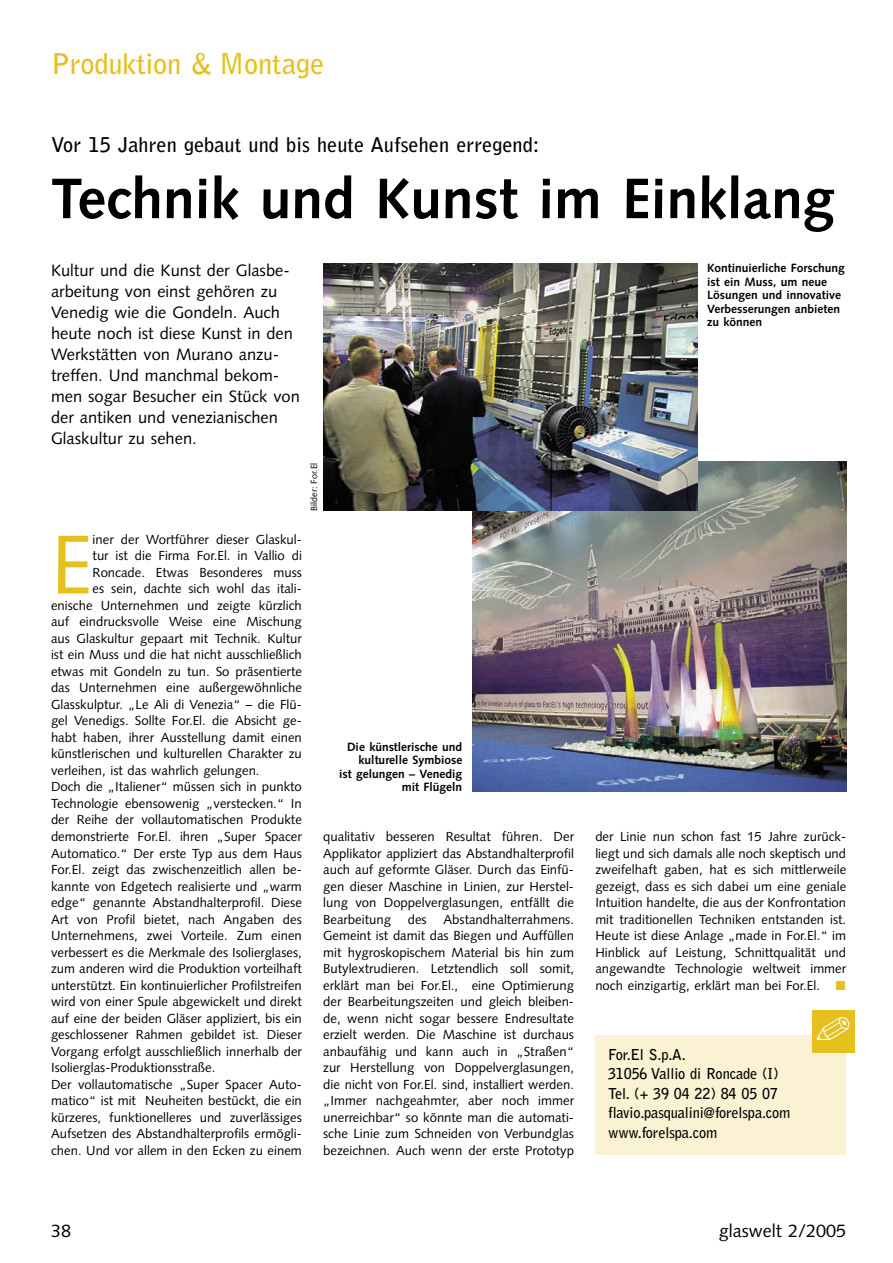
<style>
.page{position:relative;width:893px;height:1263px;background:#fff}
.page>*{position:absolute;margin:0;border:0;box-sizing:border-box;transform-origin:0 0}
.GW_Grundtext_mit_Initial{font:83.25px "Syntax";color:#e6c01f}
.GW_DZ_schwarz{font:700 57px "Syntax";color:#000}
.GW_Rubriken{font:700 28.5px "Bell Gothic";letter-spacing:-.01em;color:#e6c01f}
.GW_DZ_schwarz-2{font:700 20.25px "Bell Gothic";color:#000}
.t1{font:18px "Syntax";color:#000}
.GW_Vorspann_11_14{font:16.5px/21px "Syntax";color:#000}
.GW_Info-Text{font:700 15px "Bell Gothic";letter-spacing:-.01em;color:#000;scale:.96 1}
.GW_Grundtext_8_75_11{font:13.2px/16.5px "Syntax";color:#000;text-align:justify}
.GW_Grundtext_mit_Initial-2{font:13.2px "Syntax";color:#000}
.GW_BU_8_9{font:700 12px/13.5px "Syntax";color:#000}
.GW_Bildvermerk{font:9px "Syntax";color:#000}
</style>
<div class="page">
<img style="left:472px;top:461px;width:374px;height:330px">
<img style="left:323px;top:263px;width:374px;height:248px">
<div style="left:595px;top:1035px;width:251px;height:119px;background:#fbf2d4"></div>
<div style="left:812px;top:1010px;width:43px;height:43px;background:#e6c01f"></div>
<p class="GW_Rubriken" style="left:51px;top:46px;width:275px">Produktion &amp; Montage</p>
<p class="GW_DZ_schwarz-2" style="left:51px;top:133px;width:490px">Vor 15 Jahren gebaut und bis heute Aufsehen erregend:</p>
<p class="GW_DZ_schwarz" style="left:51px;top:166px;width:785px">Technik und Kunst im Einklang</p>
<p class="GW_BU_8_9" style="left:707px;top:262px;width:139px">Kontinuierliche Forschung ist ein Muss, um neue<br>Lösungen und innovative<br>Verbesserungen anbieten zu können</p>
<p class="GW_Vorspann_11_14" style="left:51px;top:260px;width:250px">Kultur und die Kunst der Glasbe&shy;arbeitung von einst gehören zu<br>Venedig wie die Gondeln. Auch heute noch ist diese Kunst in den<br>Werkstätten von Murano anzu&shy;treffen. Und manchmal bekom&shy;men sogar Besucher ein Stück von der antiken und venezianischen<br>Glaskultur zu sehen.</p>
<p class="GW_Bildvermerk" style="left:309px;top:511px;width:50px;rotate:-90deg">Bilder: For.El</p>
<p class="GW_Grundtext_mit_Initial" style="left:51px;top:515px;width:43px">E</p>
<p class="GW_Grundtext_mit_Initial-2" style="left:93px;top:531px;width:211px">iner der Wortführer dieser Glaskul-</p>
<p class="GW_Grundtext_mit_Initial-2" style="left:93px;top:548px;width:211px">tur ist die Firma For.El. in Vallio di</p>
<p class="GW_Grundtext_mit_Initial-2" style="left:93px;top:564px;width:211px">Roncade. Etwas Besonderes muss</p>
<p class="GW_Grundtext_mit_Initial-2" style="left:93px;top:581px;width:211px">es sein, dachte sich wohl das itali-</p>
<p class="GW_Grundtext_mit_Initial-2" style="left:51px;top:597px;width:252px">enische Unternehmen und zeigte kürzlich</p>
<p class="GW_Grundtext_mit_Initial-2" style="left:51px;top:614px;width:252px">auf eindrucksvolle Weise eine Mischung</p>
<p class="GW_Grundtext_mit_Initial-2" style="left:51px;top:630px;width:252px">aus Glaskultur gepaart mit Technik. Kultur</p>
<p class="GW_Grundtext_mit_Initial-2" style="left:51px;top:647px;width:252px">ist ein Muss und die hat nicht ausschließlich</p>
<p class="GW_Grundtext_mit_Initial-2" style="left:51px;top:663px;width:252px">etwas mit Gondeln zu tun. So präsentierte</p>
<p class="GW_Grundtext_mit_Initial-2" style="left:51px;top:680px;width:252px">das Unternehmen eine außergewöhnliche</p>
<p class="GW_Grundtext_mit_Initial-2" style="left:51px;top:697px;width:252px">Glasskulptur. „Le Ali di Venezia“ – die Flü-</p>
<p class="GW_Grundtext_mit_Initial-2" style="left:51px;top:713px;width:252px">gel Venedigs. Sollte For.El. die Absicht ge-</p>
<p class="GW_Grundtext_mit_Initial-2" style="left:51px;top:730px;width:252px">habt haben, ihrer Ausstellung damit einen</p>
<p class="GW_Grundtext_mit_Initial-2" style="left:51px;top:746px;width:252px">künstlerischen und kulturellen Charakter zu</p>
<p class="GW_Grundtext_mit_Initial-2" style="left:51px;top:763px;width:210px">verleihen, ist das wahrlich gelungen.</p>
<p class="GW_Grundtext_8_75_11" style="left:51px;top:779px;width:252px">Doch die „Italiener“ müssen sich in punkto Technologie ebensowenig „verstecken.“ In der Reihe der vollautomatischen Produkte demonstrierte For.El. ihren „Super Spacer Automatico.“ Der erste Typ aus dem Haus For.El. zeigt das zwischenzeitlich allen be&shy;kannte von Edgetech realisierte und „warm edge“ genannte Abstandhalterprofil. Diese Art von Profil bietet, nach Angaben des Unternehmens, zwei Vorteile. Zum einen verbessert es die Merkmale des Isolierglases, zum anderen wird die Produktion vorteilhaft unterstützt. Ein kontinuierlicher Profilstreifen wird von einer Spule abgewickelt und direkt auf eine der beiden Gläser appliziert, bis ein geschlossener Rahmen gebildet ist. Dieser Vorgang erfolgt ausschließlich innerhalb der Isolierglas-Produktionsstraße.</p>
<p class="GW_Grundtext_8_75_11" style="left:51px;top:1076px;width:252px">Der vollautomatische „Super Spacer Auto&shy;matico“ ist mit Neuheiten bestückt, die ein kürzeres, funktionelleres und zuverlässiges Aufsetzen des Abstandhalterprofils ermögli&shy;chen. Und vor allem in den Ecken zu einem</p>
<p class="GW_BU_8_9" style="left:339px;top:740px;width:125px;text-align:right">Die künstlerische und kulturelle Symbiose<br>ist gelungen – Venedig mit Flügeln</p>
<p class="GW_Grundtext_8_75_11" style="left:323px;top:828px;width:252px">qualitativ besseren Resultat führen. Der Applikator appliziert das Abstandhalterprofil auch auf geformte Gläser. Durch das Einfü&shy;gen dieser Maschine in Linien, zur Herstel&shy;lung von Doppelverglasungen, entfällt die Bearbeitung</p>
<p class="GW_Grundtext_8_75_11" style="left:323px;top:911px;width:252px;text-indent:120px">Abstandhalterrahmens.<br>Gemeint ist damit das Biegen und Auffüllen mit hygroskopischem Material bis hin zum Butylextrudieren. Letztendlich soll somit, erklärt man bei For.El., eine Optimierung der Bearbeitungszeiten und gleich bleiben&shy;de, wenn nicht sogar bessere Endresultate erzielt werden. Die Maschine ist durchaus anbaufähig und kann auch in „Straßen“ zur Herstellung von Doppelverglasungen, die nicht von For.El. sind, installiert werden. „Immer nachgeahmter, aber noch immer unerreichbar“ so könnte man die automati&shy;sche Linie zum Schneiden von Verbundglas bezeichnen. Auch wenn der erste Prototyp</p>
<p class="GW_Grundtext_8_75_11" style="left:408px;top:911px;width:20px">des</p>
<p class="GW_Grundtext_8_75_11" style="left:595px;top:828px;width:252px">der Linie nun schon fast 15 Jahre zurück&shy;liegt und sich damals alle noch skeptisch und zweifelhaft gaben, hat es sich mittlerweile gezeigt, dass es sich dabei um eine geniale Intuition handelte, die aus der Konfrontation mit traditionellen Techniken entstanden ist.<br>Heute ist diese Anlage „made in For.El.“ im Hinblick auf Leistung, Schnittqualität und angewandte Technologie weltweit immer noch einzigartig, erklärt man bei For.El.</p>
<p class="GW_Info-Text" style="left:608px;top:1045px;width:82px">For.El S.p.A.</p>
<p class="GW_Info-Text" style="left:608px;top:1065px;width:179px">31056 Vallio di Roncade (I)</p>
<p class="GW_Info-Text" style="left:608px;top:1084px;width:179px">Tel. (+ 39 04 22) 84 05 07</p>
<p class="GW_Info-Text" style="left:608px;top:1104px;width:191px">flavio.pasqualini@forelspa.com</p>
<p class="GW_Info-Text" style="left:608px;top:1123px;width:115px">www.forelspa.com</p>
<p class="t1" style="left:51px;top:1220px;width:22px">38</p>
<p class="t1" style="left:719px;top:1220px;width:129px">glaswelt 2/2005</p>
</div>
